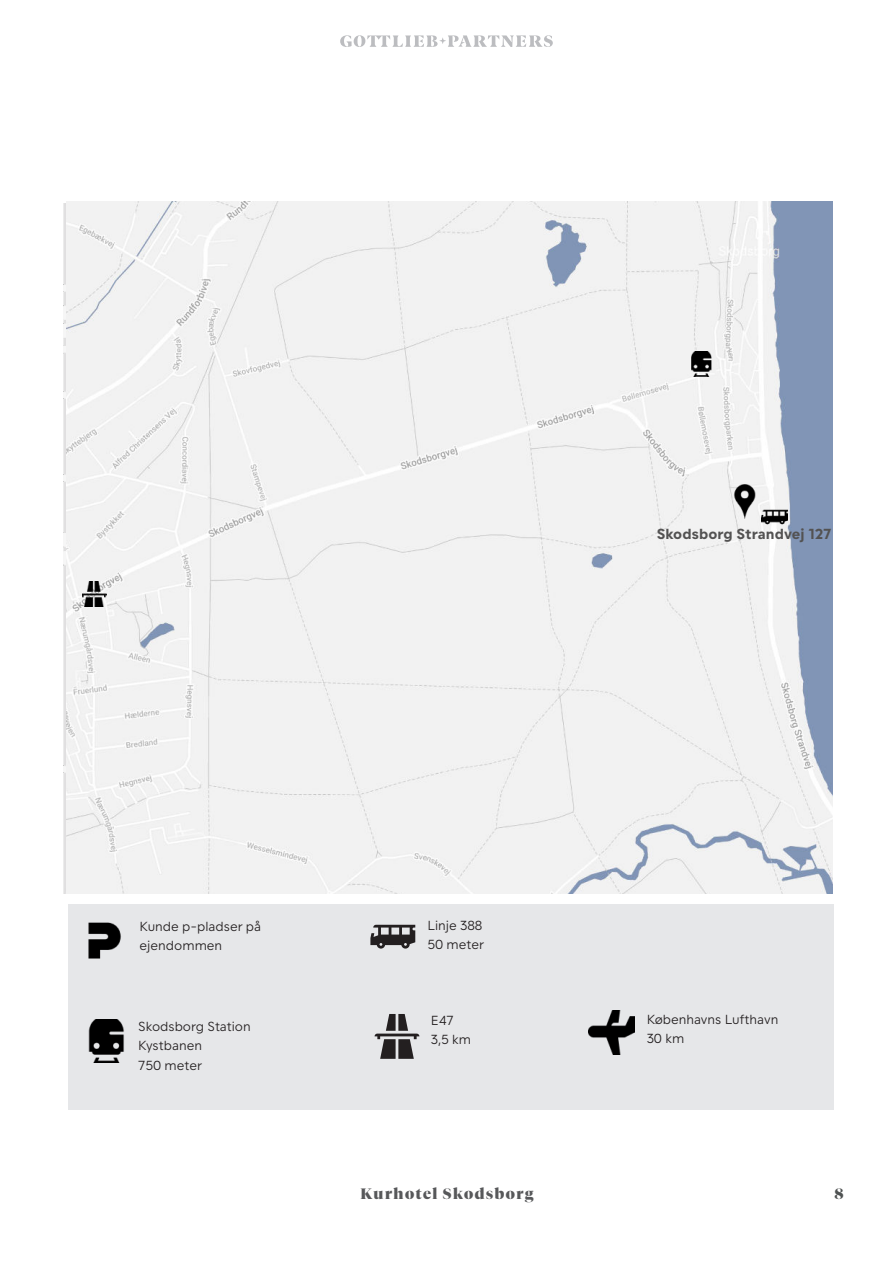
<style>
.page{position:relative;width:893px;height:1263px;background:#fff}
.page>*{position:absolute;margin:0;border:0;box-sizing:border-box;transform-origin:0 0}
.t1{font:700 15px "KP Sans";letter-spacing:.005em;color:#535252}
.t2{font:900 15px "Tiempos Fine";letter-spacing:.1em;color:#57585a}
.t3{font:900 15px "Tiempos Fine";color:#4f5252}
.t4{font:300 13.5px/19.5px "KP Sans";color:#231f20}
</style>
<div class="page">
<svg style="left:340px;top:35px;width:213px;height:12px"></svg>
<div style="left:68px;top:904px;width:765px;height:206px;background:#e6e7e9"></div>
<svg style="left:370px;top:925px;width:45px;height:23px"></svg>
<img style="left:67px;top:202px;width:765px;height:691px">
<svg style="left:375px;top:1014px;width:44px;height:45px"></svg>
<img style="left:727px;top:485px;width:34px;height:34px">
<img style="left:762px;top:504px;width:25px;height:25px">
<img style="left:88px;top:922px;width:33px;height:37px">
<img style="left:589px;top:1010px;width:45px;height:45px">
<img style="left:88px;top:1019px;width:36px;height:44px">
<img style="left:690px;top:352px;width:24px;height:24px">
<img style="left:83px;top:582px;width:24px;height:24px">
<p class="t1" style="left:657px;top:527px;width:176px">Skodsborg Strandvej 127</p>
<p class="t4" style="left:140px;top:917px;width:123px">Kunde p-pladser på ejendommen</p>
<p class="t4" style="left:138px;top:1017px;width:114px">Skodsborg Station<br>Kystbanen<br>750 meter</p>
<p class="t4" style="left:427px;top:916px;width:58px">Linje 388<br>50 meter</p>
<p class="t4" style="left:431px;top:1011px;width:42px">E47<br>3,5 km</p>
<p class="t4" style="left:647px;top:1010px;width:133px">Københavns Lufthavn<br>30 km</p>
<p class="t2" style="left:361px;top:1187px;width:174px">Kurhotel Skodsborg</p>
<p class="t3" style="left:834px;top:1187px;width:11px">8</p>
</div>
